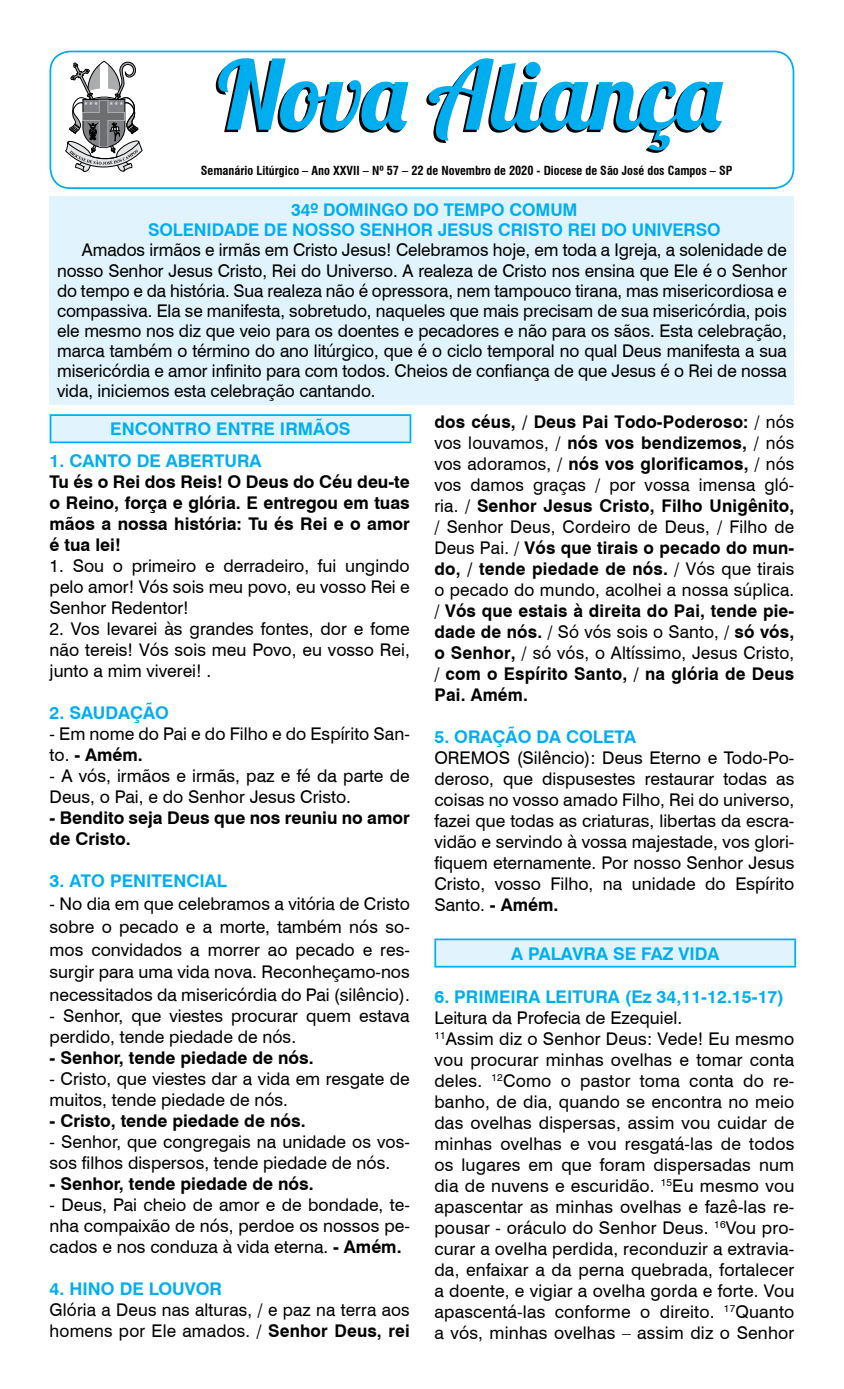
<style>
.page{position:relative;width:844px;height:1389px;background:#fff}
.page>*{position:absolute;margin:0;border:0;box-sizing:border-box;transform-origin:0 0}
.t1{font:95.2px "Lobster 1.4";color:#00aeef}
.t2{font:17.5px/21px "Swiss 721 BT";color:#000}
.t3{font:700 17.5px/21px "Swiss 721 BT";color:#000;text-align:justify}
.t4{font:700 17.5px/20.1px "Swiss 721 BT";color:#00aeef;text-align:center}
.t5{font:700 condensed 12.25px "Swiss 721 BT";color:#000}
.s1{font-weight:700}
.s2{font-weight:400}
</style>
<div class="page">
<div style="left:49px;top:51px;width:745px;height:138px;border:2px solid #00aeef;border-radius:20px"></div>
<svg style="left:65px;top:60px;width:77px;height:112px"></svg>
<div style="left:50px;top:196px;width:744px;height:208px;background:#e1f4fd"></div>
<div style="left:50px;top:415px;width:360px;height:27px;background:#e1f4fd"></div>
<hr style="left:50px;top:414px;width:361px;height:2px;background:#00aeef">
<svg style="left:50px;top:416px;width:1px;height:26px"></svg>
<hr style="left:409px;top:416px;width:2px;height:26px;background:#00aeef">
<hr style="left:50px;top:442px;width:361px;height:1px;background:#00aeef">
<div style="left:435px;top:939px;width:360px;height:28px;background:#e1f4fd"></div>
<hr style="left:434px;top:939px;width:361px;height:1px;background:#00aeef">
<hr style="left:434px;top:940px;width:2px;height:26px;background:#00aeef">
<svg style="left:794px;top:940px;width:1px;height:26px"></svg>
<hr style="left:434px;top:966px;width:361px;height:2px;background:#00aeef">
<h1 class="t1" style="left:218px;top:35px;width:505px">Nova Aliança</h1>
<p class="t5" style="left:201px;top:163px;width:533px">Semanário Litúrgico – Ano XXVII – Nº 57 – 22 de Novembro de 2020 - Diocese de São José dos Campos – SP</p>
<p class="t4" style="left:148px;top:199px;width:574px">34º DOMINGO DO TEMPO COMUM<br>SOLENIDADE DE NOSSO SENHOR JESUS CRISTO REI DO UNIVERSO</p>
<p class="t2" style="left:57px;top:239px;width:731px;line-height:20.1px;text-align:justify;text-indent:25px">Amados irmãos e irmãs em Cristo Jesus! Celebramos hoje, em toda a Igreja, a solenidade de nosso Senhor Jesus Cristo, Rei do Universo. A realeza de Cristo nos ensina que Ele é o Senhor do tempo e da história. Sua realeza não é opressora, nem tampouco tirana, mas misericordiosa e compassiva. Ela se manifesta, sobretudo, naqueles que mais precisam de sua misericórdia, pois ele mesmo nos diz que veio para os doentes e pecadores e não para os sãos. Esta celebração, marca também o término do ano litúrgico, que é o ciclo temporal no qual Deus manifesta a sua misericórdia e amor infinito para com todos. Cheios de confiança de que Jesus é o Rei de nossa vida, iniciemos esta celebração cantando.</p>
<p class="t4" style="left:110px;top:419px;width:242px">ENCONTRO ENTRE IRMÃOS</p>
<p class="t4" style="left:50px;top:451px;width:213px">1. CANTO DE ABERTURA</p>
<p class="t3" style="left:50px;top:471px;width:361px">Tu és o Rei dos Reis! O Deus do Céu deu-te o Reino, força e glória. E entregou em tuas mãos a nossa história: Tu és Rei e o amor é tua lei!</p>
<p class="t2" style="left:50px;top:555px;width:361px;text-align:justify">1. Sou o primeiro e derradeiro, fui ungindo pelo amor! Vós sois meu povo, eu vosso Rei e Senhor Redentor!</p>
<p class="t2" style="left:50px;top:618px;width:361px;text-align:justify">2. Vos levarei às grandes fontes, dor e fome não tereis! Vós sois meu Povo, eu vosso Rei, junto a mim viverei! .</p>
<p class="t4" style="left:50px;top:703px;width:121px">2. SAUDAÇÃO</p>
<p class="t2" style="left:50px;top:723px;width:361px">- Em nome do Pai e do Filho e do Espírito San&shy;to. <span class="s1">- Amém.</span></p>
<p class="t2" style="left:50px;top:765px;width:361px">- A vós, irmãos e irmãs, paz e fé da parte de<br>Deus, o Pai, e do Senhor Jesus Cristo.</p>
<p class="t3" style="left:50px;top:807px;width:361px">- Bendito seja Deus que nos reuniu no amor de Cristo.</p>
<p class="t4" style="left:50px;top:871px;width:179px">3. ATO PENITENCIAL</p>
<p class="t2" style="left:50px;top:892px;width:361px;line-height:22.8px;text-align:justify">- No dia em que celebramos a vitória de Cristo sobre o pecado e a morte, também nós so&shy;mos convidados a morrer ao pecado e res&shy;surgir para uma vida nova. Reconheçamo-nos necessitados da misericórdia do Pai (silêncio).</p>
<p class="t2" style="left:50px;top:1005px;width:361px">- Senhor, que viestes procurar quem estava perdido, tende piedade de nós.</p>
<p class="t3" style="left:50px;top:1047px;width:265px">- Senhor, tende piedade de nós.</p>
<p class="t2" style="left:50px;top:1068px;width:361px">- Cristo, que viestes dar a vida em resgate de muitos, tende piedade de nós.</p>
<p class="t3" style="left:50px;top:1110px;width:257px">- Cristo, tende piedade de nós.</p>
<p class="t2" style="left:50px;top:1131px;width:361px">- Senhor, que congregais na unidade os vos&shy;sos filhos dispersos, tende piedade de nós.</p>
<p class="t3" style="left:50px;top:1173px;width:265px">- Senhor, tende piedade de nós.</p>
<p class="t2" style="left:50px;top:1194px;width:361px;text-align:justify">- Deus, Pai cheio de amor e de bondade, te&shy;nha compaixão de nós, perdoe os nossos pe&shy;cados e nos conduza à vida eterna. <span class="s1">- Amém.</span></p>
<p class="t4" style="left:50px;top:1278px;width:174px">4. HINO DE LOUVOR</p>
<p class="t2" style="left:50px;top:1299px;width:361px">Glória a Deus nas alturas, / e paz na terra aos homens por Ele amados. / <span class="s1">Senhor Deus, rei</span></p>
<p class="t3" style="left:434px;top:410px;width:361px">dos céus, / Deus Pai Todo-Poderoso: <span class="s2">/ nós vos louvamos, /</span> nós vos bendizemos, <span class="s2">/ nós vos adoramos, /</span> nós vos glorificamos, <span class="s2">/ nós vos damos graças / por vossa imensa gló&shy;ria. /</span> Senhor Jesus Cristo, Filho Unigênito, <span class="s2">/ Senhor Deus, Cordeiro de Deus, / Filho de Deus Pai. /</span> Vós que tirais o pecado do mun&shy;do, / tende piedade de nós. <span class="s2">/ Vós que tirais o pecado do mundo, acolhei a nossa súplica. /</span> Vós que estais à direita do Pai, tende pie&shy;dade de nós. <span class="s2">/ Só vós sois o Santo, /</span> só vós, o Senhor, <span class="s2">/ só vós, o Altíssimo, Jesus Cristo, /</span> com o Espírito Santo, / na glória de Deus Pai. Amém.</p>
<p class="t4" style="left:434px;top:726px;width:203px">5. ORAÇÃO DA COLETA</p>
<p class="t2" style="left:434px;top:746px;width:361px;text-align:justify">OREMOS (Silêncio): Deus Eterno e Todo-Po&shy;deroso, que dispusestes restaurar todas as coisas no vosso amado Filho, Rei do universo, fazei que todas as criaturas, libertas da escra&shy;vidão e servindo à vossa majestade, vos glori&shy;fiquem eternamente. Por nosso Senhor Jesus Cristo, vosso Filho, na unidade do Espírito Santo. <span class="s1">- Amém.</span></p>
<p class="t4" style="left:511px;top:943px;width:210px">A PALAVRA SE FAZ VIDA</p>
<p class="t4" style="left:434px;top:986px;width:351px">6. PRIMEIRA LEITURA (Ez 34,11-12.15-17)</p>
<p class="t2" style="left:434px;top:1006px;width:361px">Leitura da Profecia de Ezequiel.<br><sup>11</sup>Assim diz o Senhor Deus: Vede! Eu mesmo vou procurar minhas ovelhas e tomar conta deles. <sup>12</sup>Como o pastor toma conta do re&shy;banho, de dia, quando se encontra no meio das ovelhas dispersas, assim vou cuidar de minhas ovelhas e vou resgatá-las de todos os lugares em que foram dispersadas num dia de nuvens e escuridão. <sup>15</sup>Eu mesmo vou apascentar as minhas ovelhas e fazê-las re&shy;pousar - oráculo do Senhor Deus. <sup>16</sup>Vou pro&shy;curar a ovelha perdida, reconduzir a extravia&shy;da, enfaixar a da perna quebrada, fortalecer a doente, e vigiar a ovelha gorda e forte. Vou apascentá-las conforme o direito. <sup>17</sup>Quanto a vós, minhas ovelhas – assim diz o Senhor</p>
</div>
